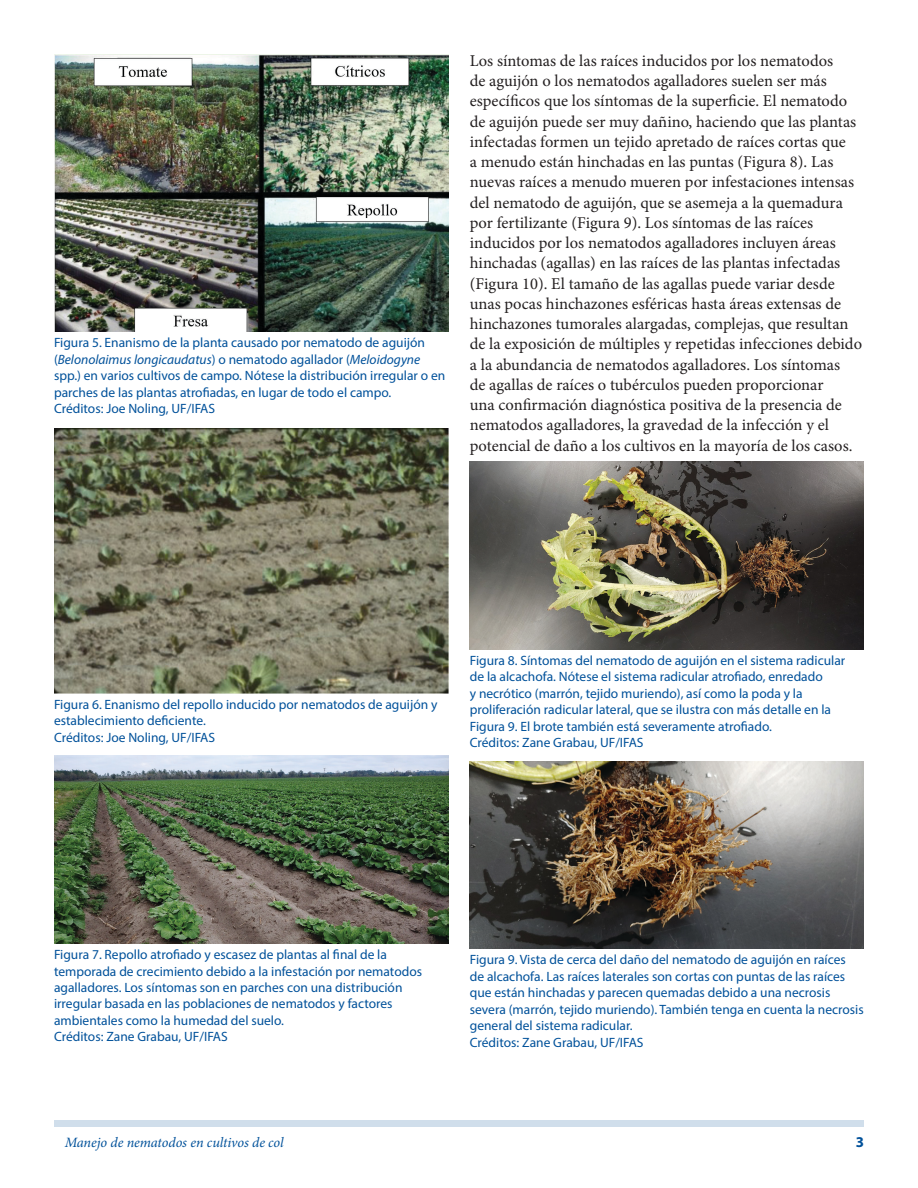
<style>
.page{position:relative;width:918px;height:1188px;background:#fff}
.page>*{position:absolute;margin:0;border:0;box-sizing:border-box;transform-origin:0 0}
.Paragraph{font:16.5px/20.2px "Minion Pro";color:#231f20}
.t1{font:700 15px "Myriad Pro";color:#01519a}
.RunningTitleItalics{font:italic 14.25px "Minion Pro";letter-spacing:-.005em;color:#01519a}
.t2{font:13.5px/16.5px "Myriad Pro";color:#01519a}
.s1{font-style:italic}
</style>
<div class="page">
<div style="left:54px;top:1120px;width:810px;height:7px;background:#d0deeb"></div>
<img style="left:54px;top:54px;width:394px;height:278px">
<img style="left:54px;top:429px;width:394px;height:264px">
<img style="left:54px;top:756px;width:394px;height:187px">
<img style="left:470px;top:462px;width:394px;height:187px">
<img style="left:470px;top:761px;width:394px;height:188px">
<p class="t2" style="left:54px;top:334px;width:393px">Figura 5. Enanismo de la planta causado por nematodo de aguijón (<span class="s1">Belonolaimus longicaudatus</span>) o nematodo agallador (<span class="s1">Meloidogyne </span>spp.) en varios cultivos de campo. Nótese la distribución irregular o en parches de las plantas atrofiadas, en lugar de todo el campo.<br>Créditos: Joe Noling, UF/IFAS</p>
<p class="Paragraph" style="left:470px;top:51px;width:394px">Los síntomas de las raíces inducidos por los nematodos<br>de aguijón o los nematodos agalladores suelen ser más específicos que los síntomas de la superficie. El nematodo de aguijón puede ser muy dañino, haciendo que las plantas infectadas formen un tejido apretado de raíces cortas que<br>a menudo están hinchadas en las puntas (Figura 8). Las nuevas raíces a menudo mueren por infestaciones intensas del nematodo de aguijón, que se asemeja a la quemadura por fertilizante (Figura 9). Los síntomas de las raíces inducidos por los nematodos agalladores incluyen áreas hinchadas (agallas) en las raíces de las plantas infectadas (Figura 10). El tamaño de las agallas puede variar desde unas pocas hinchazones esféricas hasta áreas extensas de hinchazones tumorales alargadas, complejas, que resultan de la exposición de múltiples y repetidas infecciones debido a la abundancia de nematodos agalladores. Los síntomas<br>de agallas de raíces o tubérculos pueden proporcionar<br>una confirmación diagnóstica positiva de la presencia de nematodos agalladores, la gravedad de la infección y el potencial de daño a los cultivos en la mayoría de los casos.</p>
<p class="t2" style="left:54px;top:696px;width:385px">Figura 6. Enanismo del repollo inducido por nematodos de aguijón y establecimiento deficiente.<br>Créditos: Joe Noling, UF/IFAS</p>
<p class="t2" style="left:470px;top:652px;width:377px">Figura 8. Síntomas del nematodo de aguijón en el sistema radicular de la alcachofa. Nótese el sistema radicular atrofiado, enredado<br>y necrótico (marrón, tejido muriendo), así como la poda y la proliferación radicular lateral, que se ilustra con más detalle en la Figura 9. El brote también está severamente atrofiado.<br>Créditos: Zane Grabau, UF/IFAS</p>
<p class="t2" style="left:54px;top:946px;width:370px">Figura 7. Repollo atrofiado y escasez de plantas al final de la temporada de crecimiento debido a la infestación por nematodos agalladores. Los síntomas son en parches con una distribución irregular basada en las poblaciones de nematodos y factores ambientales como la humedad del suelo.<br>Créditos: Zane Grabau, UF/IFAS</p>
<p class="t2" style="left:470px;top:951px;width:396px">Figura 9. Vista de cerca del daño del nematodo de aguijón en raíces<br>de alcachofa. Las raíces laterales son cortas con puntas de las raíces que están hinchadas y parecen quemadas debido a una necrosis severa (marrón, tejido muriendo). También tenga en cuenta la necrosis general del sistema radicular.<br>Créditos: Zane Grabau, UF/IFAS</p>
<p class="RunningTitleItalics" style="left:65px;top:1133px;width:220px">Manejo de nematodos en cultivos de col</p>
<p class="t1" style="left:856px;top:1133px;width:10px">3</p>
</div>
